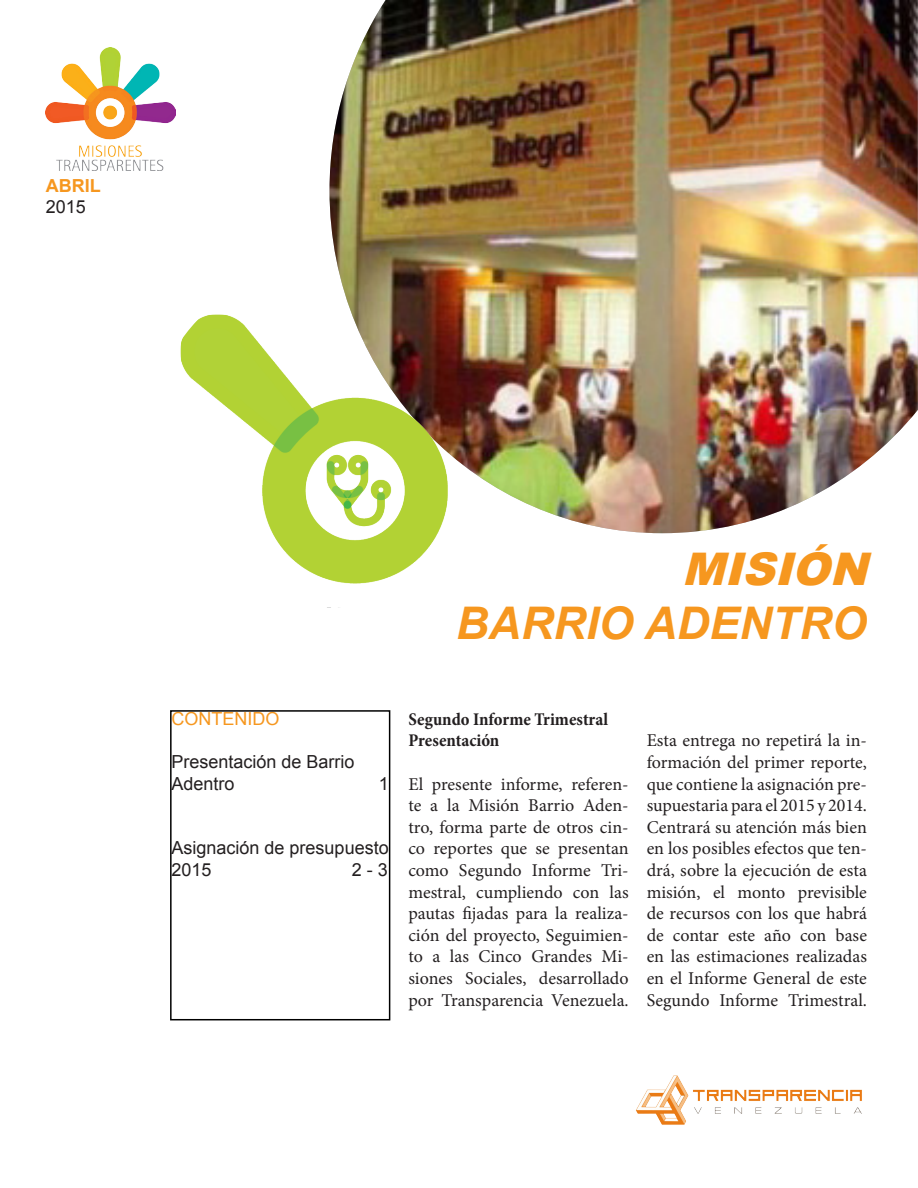
<style>
.page{position:relative;width:918px;height:1188px;background:#fff}
.page>*{position:absolute;margin:0;border:0;box-sizing:border-box;transform-origin:0 0}
.t1{font:italic 700 45px "Arial";color:#f6971f}
.t2{font:italic 900 45px "Arial";color:#f6971f}
.t3{font:18px/21.6px "Minion Pro";color:#231f20;text-align:justify}
.t4{font:18px/21.6px "Arial";color:#231f20}
.t5{font:700 condensed 18px "Minion Pro";color:#231f20}
.t6{font:18px "Arial";color:#f6971f}
.t7{font:700 18px "Arial";color:#f6971f}
</style>
<div class="page">
<img style="left:46px;top:48px;width:130px;height:122px">
<img style="left:330px;top:0;width:588px;height:533px">
<div style="left:170px;top:710px;width:220px;height:310px;border:2px solid #000"></div>
<img style="left:636px;top:1075px;width:226px;height:50px">
<img style="left:181px;top:315px;width:267px;height:269px">
<p class="t7" style="left:46px;top:174px;width:56px">ABRIL</p>
<p class="t4" style="left:46px;top:197px;width:42px">2015</p>
<p class="t2" style="left:682px;top:536px;width:202px">MISIÓN</p>
<p class="t1" style="left:456px;top:593px;width:412px">BARRIO ADENTRO</p>
<p class="t6" style="left:172px;top:707px;width:109px">CONTENIDO</p>
<p class="t4" style="left:172px;top:751px;width:185px">Presentación de Barrio<br>Adentro</p>
<p class="t4" style="left:379px;top:773px;width:12px">1</p>
<p class="t4" style="left:172px;top:837px;width:219px">Asignación de presupuesto<br>2015</p>
<p class="t4" style="left:352px;top:859px;width:38px">2 - 3</p>
<p class="t5" style="left:408px;top:707px;width:201px">Segundo Informe Trimestral</p>
<p class="t5" style="left:408px;top:728px;width:93px">Presentación</p>
<p class="t3" style="left:408px;top:773px;width:222px">El presente informe, referen&shy;te a la Misión Barrio Aden&shy;tro, forma parte de otros cin&shy;co reportes que se presentan como Segundo Informe Tri&shy;mestral, cumpliendo con las pautas fijadas para la realiza&shy;ción del proyecto, Seguimien&shy;to a las Cinco Grandes Mi&shy;siones Sociales, desarrollado por Transparencia Venezuela.</p>
<p class="t3" style="left:647px;top:730px;width:222px">Esta entrega no repetirá la in&shy;formación del primer reporte, que contiene la asignación pre&shy;supuestaria para el 2015 y 2014.<br>Centrará su atención más bien en los posibles efectos que ten&shy;drá, sobre la ejecución de esta misión, el monto previsible de recursos con los que habrá de contar este año con base en las estimaciones realizadas en el Informe General de este Segundo Informe Trimestral.</p>
</div>
